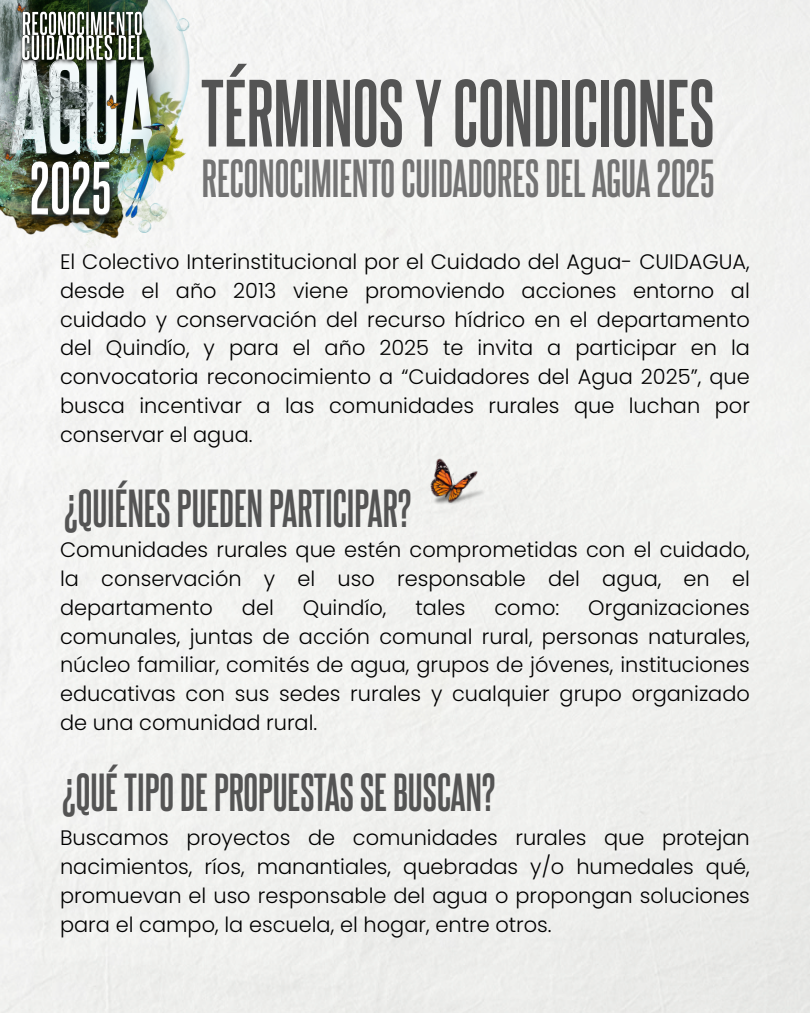
<style>
.page{position:relative;width:810px;height:1013px;background:#fff}
.page>*{position:absolute;margin:0;border:0;box-sizing:border-box;transform-origin:0 0}
.t1{font:700 81px "Steelfish Rg";color:#545454}
.t2{font:700 45.5px "Steelfish Rg";color:#545454}
.t3{font:700 45.5px "Steelfish Rg";color:#737373}
.t4{font:300 20.9px/28.8px "Poppins";color:#000;text-align:justify}
</style>
<div class="page">
<img style="left:0;top:0;width:197px;height:232px">
<img style="left:24px;top:122px;width:98px;height:26px">
<img style="left:16px;top:0;width:15px;height:15px">
<img style="left:0;top:98px;width:24px;height:77px">
<img style="left:48px;top:153px;width:126px;height:121px">
<img style="left:0;top:175px;width:70px;height:57px">
<img style="left:122px;top:115px;width:51px;height:103px">
<img style="left:17px;top:6px;width:131px;height:23px">
<img style="left:17px;top:29px;width:132px;height:38px">
<img style="left:19px;top:148px;width:104px;height:82px">
<img style="left:422px;top:445px;width:72px;height:68px">
<p class="t1" style="left:201px;top:61px;width:515px">TÉRMINOSYCONDICIONES</p>
<p class="t3" style="left:202px;top:149px;width:514px">RECONOCIMIENTOCUIDADORESDELAGUA2025</p>
<p class="t4" style="left:60px;top:247px;width:691px">El Colectivo Interinstitucional por el Cuidado del Agua- CUIDAGUA, desde el año 2013 viene promoviendo acciones entorno al cuidado y conservación del recurso hídrico en el departamento del Quindío, y para el año 2025 te invita a participar en la convocatoria reconocimiento a “Cuidadores del Agua 2025”, que busca incentivar a las comunidades rurales que luchan por conservar el agua.</p>
<p class="t2" style="left:64px;top:479px;width:349px">¿QUIÉNESPUEDENPARTICIPAR?</p>
<p class="t4" style="left:60px;top:535px;width:691px">Comunidades rurales que estén comprometidas con el cuidado, la conservación y el uso responsable del agua, en el departamento</p>
<p class="t4" style="left:242px;top:593px;width:33px">del</p>
<p class="t4" style="left:303px;top:593px;width:85px">Quindío,</p>
<p class="t4" style="left:415px;top:593px;width:52px">tales</p>
<p class="t4" style="left:494px;top:593px;width:66px">como:</p>
<p class="t4" style="left:60px;top:593px;width:691px;text-indent:528px">Organizaciones comunales, juntas de acción comunal rural, personas naturales, núcleo familiar, comités de agua, grupos de jóvenes, instituciones educativas con sus sedes rurales y cualquier grupo organizado de una comunidad rural.</p>
<p class="t2" style="left:62px;top:763px;width:435px">¿QUÉTIPODEPROPUESTASSEBUSCAN?</p>
<p class="t4" style="left:60px;top:823px;width:691px">Buscamos proyectos de comunidades rurales que protejan nacimientos, ríos, manantiales, quebradas y/o humedales qué, promuevan el uso responsable del agua o propongan soluciones para el campo, la escuela, el hogar, entre otros.</p>
</div>
